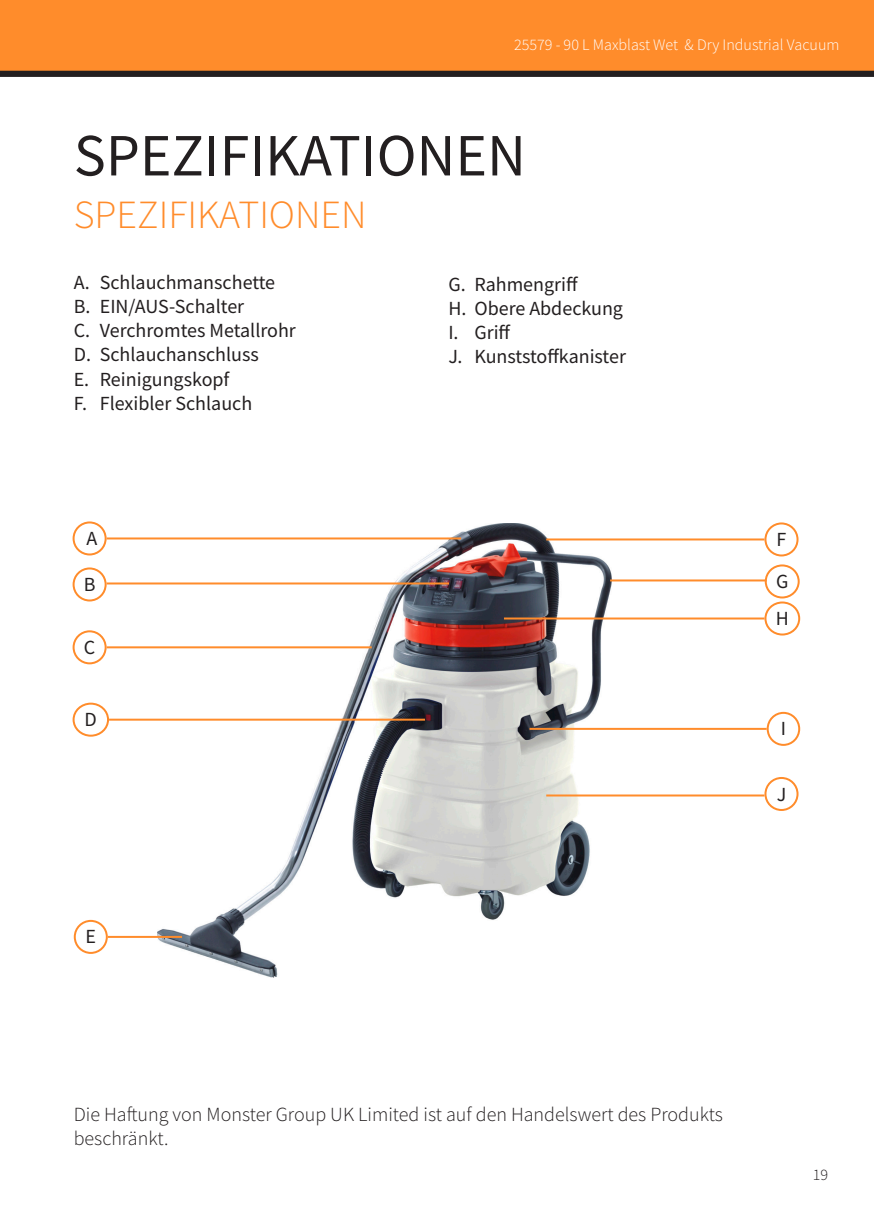
<style>
.page{position:relative;width:874px;height:1225px;background:#fff}
.page>*{position:absolute;margin:0;border:0;box-sizing:border-box;transform-origin:0 0}
.t1{font:60px "Source Sans Pro";color:#231f20}
.t2{font:300 40px "Source Sans Pro";color:#ff8c2b}
.t3{font:20px "Source Sans Pro";color:#231f20}
.t4{font:300 20px/24px "Source Sans Pro";color:#231f20}
.t5{font:300 16px "Source Sans Pro";color:#fff}
.t6{font:300 16px "Source Sans Pro";color:#231f20}
</style>
<div class="page">
<img style="left:157px;top:524px;width:454px;height:453px">
<div style="left:0;top:0;width:873px;height:74px;background:#ff8c2b"></div>
<div style="left:0;top:71px;width:873px;height:6px;background:#231f20"></div>
<div style="left:73px;top:521px;width:34px;height:34px;border:2px solid #ff8c2b;border-radius:50%"></div>
<hr style="left:107px;top:537px;width:354px;height:2px;background:#ff8c2b">
<div style="left:73px;top:567px;width:34px;height:34px;border:2px solid #ff8c2b;border-radius:50%"></div>
<hr style="left:107px;top:582px;width:342px;height:2px;background:#ff8c2b">
<div style="left:74px;top:920px;width:34px;height:34px;border:2px solid #ff8c2b;border-radius:50%"></div>
<hr style="left:108px;top:936px;width:74px;height:2px;background:#ff8c2b">
<div style="left:73px;top:702px;width:36px;height:34px;border:2px solid #ff8c2b;border-radius:50%"></div>
<hr style="left:109px;top:718px;width:316px;height:2px;background:#ff8c2b">
<div style="left:764px;top:601px;width:35px;height:34px;border:2px solid #ff8c2b;border-radius:50%"></div>
<hr style="left:503px;top:617px;width:261px;height:2px;background:#ff8c2b">
<div style="left:766px;top:712px;width:33px;height:34px;border:2px solid #ff8c2b;border-radius:50%"></div>
<hr style="left:529px;top:728px;width:237px;height:2px;background:#ff8c2b">
<div style="left:764px;top:777px;width:34px;height:34px;border:2px solid #ff8c2b;border-radius:50%"></div>
<hr style="left:546px;top:794px;width:218px;height:2px;background:#ff8c2b">
<div style="left:73px;top:630px;width:34px;height:34px;border:2px solid #ff8c2b;border-radius:50%"></div>
<hr style="left:107px;top:646px;width:264px;height:2px;background:#ff8c2b">
<div style="left:764px;top:564px;width:35px;height:34px;border:2px solid #ff8c2b;border-radius:50%"></div>
<hr style="left:609px;top:579px;width:157px;height:2px;background:#ff8c2b">
<div style="left:764px;top:522px;width:34px;height:34px;border:2px solid #ff8c2b;border-radius:50%"></div>
<hr style="left:546px;top:538px;width:218px;height:2px;background:#ff8c2b">
<p class="t5" style="left:514px;top:35px;width:327px">25579 - 90 L Maxblast Wet &amp; Dry Industrial Vacuum</p>
<p class="t1" style="left:74px;top:117px;width:453px">SPEZIFIKATIONEN</p>
<p class="t2" style="left:74px;top:190px;width:294px">SPEZIFIKATIONEN</p>
<p class="t3" style="left:74px;top:270px;width:203px">A. Schlauchmanschette</p>
<p class="t3" style="left:74px;top:294px;width:172px">B. EIN/AUS-Schalter</p>
<p class="t3" style="left:74px;top:318px;width:223px">C. Verchromtes Metallrohr</p>
<p class="t3" style="left:74px;top:342px;width:186px">D. Schlauchanschluss</p>
<p class="t3" style="left:74px;top:366px;width:157px">E. Reinigungskopf</p>
<p class="t3" style="left:74px;top:390px;width:180px">F. Flexibler Schlauch</p>
<p class="t3" style="left:86px;top:525px;width:12px">A</p>
<p class="t3" style="left:84px;top:571px;width:13px">B</p>
<p class="t3" style="left:84px;top:634px;width:13px">C</p>
<p class="t3" style="left:85px;top:707px;width:14px">D</p>
<p class="t3" style="left:85px;top:924px;width:12px">E</p>
<p class="t3" style="left:448px;top:271px;width:131px">G. Rahmengriff</p>
<p class="t3" style="left:448px;top:295px;width:176px">H. Obere Abdeckung</p>
<p class="t3" style="left:448px;top:319px;width:64px">I. Griff</p>
<p class="t3" style="left:448px;top:343px;width:179px">J. Kunststoffkanister</p>
<p class="t3" style="left:776px;top:526px;width:11px">F</p>
<p class="t3" style="left:775px;top:568px;width:14px">G</p>
<p class="t3" style="left:775px;top:605px;width:15px">H</p>
<p class="t3" style="left:780px;top:716px;width:7px">I</p>
<p class="t3" style="left:776px;top:781px;width:11px">J</p>
<p class="t4" style="left:74px;top:1102px;width:650px">Die Haftung von Monster Group UK Limited ist auf den Handelswert des Produkts beschränkt.</p>
<p class="t6" style="left:812px;top:1164px;width:17px">19</p>
</div>
